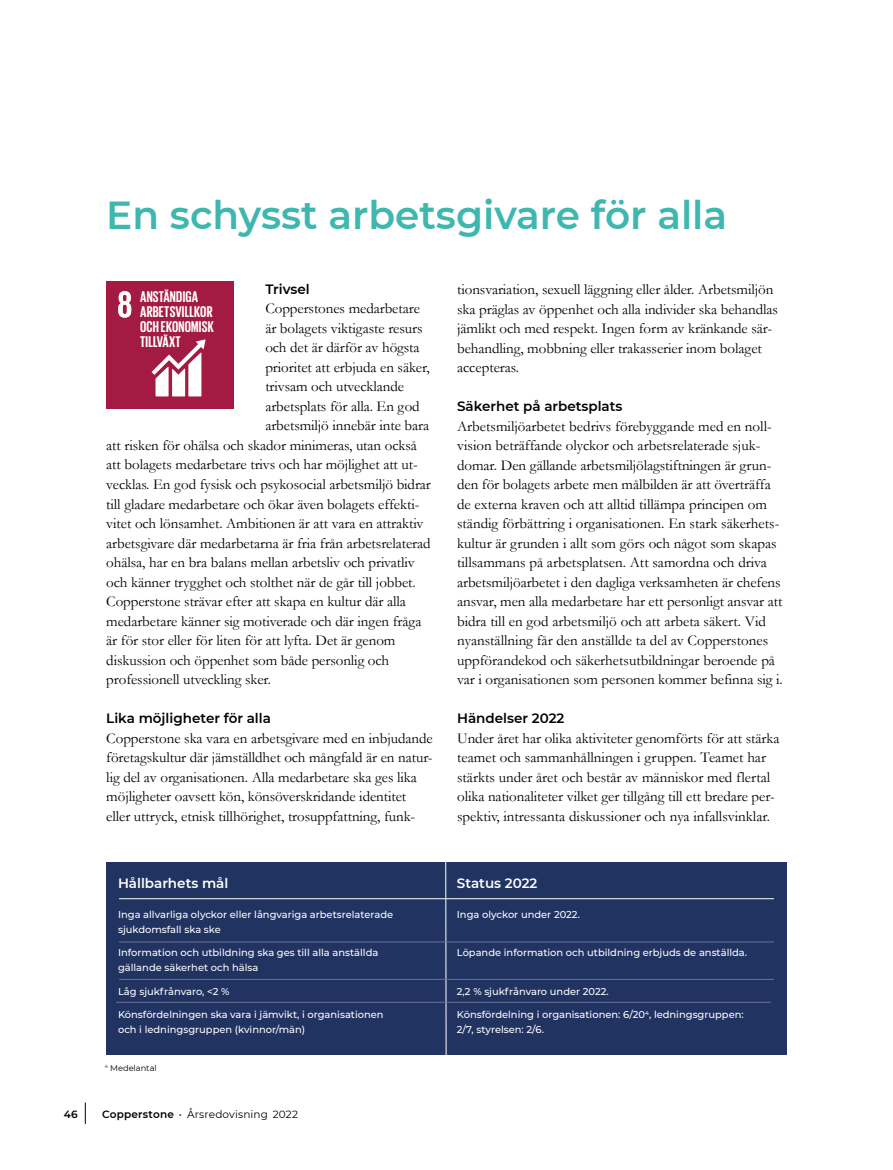
<style>
.page{position:relative;width:893px;height:1170px;background:#fff}
.page>*{position:absolute;margin:0;border:0;box-sizing:border-box;transform-origin:0 0}
.t1{font:600 39px "Montserrat";color:#3eb7af}
.t2{font:700 15.9px/15px "Giorgio Sans";letter-spacing:.015em;color:#fff}
.t3{font:15px/19.5px "Garamond";letter-spacing:-.005em;color:#000}
.t4{font:600 13.5px "Montserrat";color:#000}
.t5{font:600 13.5px "Montserrat";color:#fff}
.t6{font:10.5px "Montserrat";letter-spacing:.015em;color:#000}
.t7{font:600 10.5px "Montserrat";color:#000}
.t8{font:500 9.9px/15px "Montserrat";color:#fff}
.t9{font:8.25px "Montserrat";color:#000}
.s1{font-weight:600}
</style>
<div class="page">
<svg style="left:85px;top:1102px;width:1px;height:21px"></svg>
<div style="left:106px;top:281px;width:128px;height:127px;background:#a31a43"></div>
<svg style="left:118px;top:291px;width:13px;height:26px"></svg>
<svg style="left:152px;top:339px;width:54px;height:57px"></svg>
<div style="left:106px;top:861px;width:681px;height:193px;background:#203361"></div>
<hr style="left:119px;top:898px;width:655px;height:1px;background:#fff">
<hr style="left:445px;top:861px;width:1px;height:193px;background:#fff">
<hr style="left:119px;top:941px;width:655px;height:1px;background:#717194">
<hr style="left:119px;top:979px;width:655px;height:1px;background:#717194">
<hr style="left:116px;top:1001px;width:655px;height:1px;background:#717194">
<h1 class="t1" style="left:106px;top:188px;width:622px">En schysst arbetsgivare för alla</h1>
<p class="t4" style="left:265px;top:279px;width:46px">Trivsel</p>
<p class="t3" style="left:265px;top:299px;width:156px">Copperstones medarbetare</p>
<p class="t3" style="left:265px;top:318px;width:159px">är bolagets viktigaste resurs</p>
<p class="t3" style="left:265px;top:338px;width:156px">och det är därför av högsta</p>
<p class="t3" style="left:265px;top:357px;width:166px">prioritet att erbjuda en säker,</p>
<p class="t3" style="left:265px;top:377px;width:140px">trivsam och utvecklande</p>
<p class="t3" style="left:265px;top:396px;width:156px">arbetsplats för alla. En god</p>
<p class="t3" style="left:265px;top:416px;width:165px">arbetsmiljö innebär inte bara</p>
<p class="t3" style="left:106px;top:435px;width:312px">att risken för ohälsa och skador minimeras, utan också</p>
<p class="t3" style="left:106px;top:455px;width:313px">att bolagets medarbetare trivs och har möjlighet att ut-</p>
<p class="t3" style="left:106px;top:474px;width:326px">vecklas. En god fysisk och psykosocial arbetsmiljö bidrar</p>
<p class="t3" style="left:106px;top:494px;width:315px">till gladare medarbetare och ökar även bolagets effekti-</p>
<p class="t3" style="left:106px;top:513px;width:319px">vitet och lönsamhet. Ambitionen är att vara en attraktiv</p>
<p class="t3" style="left:106px;top:533px;width:326px">arbetsgivare där medarbetarna är fria från arbetsrelaterad</p>
<p class="t3" style="left:106px;top:552px;width:310px">ohälsa, har en bra balans mellan arbetsliv och privatliv</p>
<p class="t3" style="left:106px;top:572px;width:311px">och känner trygghet och stolthet när de går till jobbet.</p>
<p class="t3" style="left:106px;top:591px;width:301px">Copperstone strävar efter att skapa en kultur där alla</p>
<p class="t3" style="left:106px;top:611px;width:317px">medarbetare känner sig motiverade och där ingen fråga</p>
<p class="t3" style="left:106px;top:630px;width:291px">är för stor eller för liten för att lyfta. Det är genom</p>
<p class="t3" style="left:106px;top:650px;width:284px">diskussion och öppenhet som både personlig och</p>
<p class="t3" style="left:106px;top:669px;width:166px">professionell utveckling sker.</p>
<p class="t4" style="left:106px;top:708px;width:166px">Lika möjligheter för alla</p>
<p class="t3" style="left:106px;top:728px;width:328px">Copperstone ska vara en arbetsgivare med en inbjudande företagskultur där jämställdhet och mångfald är en natur&shy;lig del av organisationen. Alla medarbetare ska ges lika möjligheter oavsett kön, könsöverskridande identitet eller uttryck, etnisk tillhörighet, trosuppfattning, funk-</p>
<p class="t2" style="left:140px;top:289px;width:75px">ANSTÄNDIGA<br>ARBETSVILLKOR<br>OCH EKONOMISK<br>TILLVÄXT</p>
<p class="t5" style="left:118px;top:873px;width:112px">Hållbarhets mål</p>
<p class="t8" style="left:118px;top:906px;width:277px">Inga allvarliga olyckor eller långvariga arbetsrelaterade sjukdomsfall ska ske</p>
<p class="t8" style="left:118px;top:944px;width:262px">Information och utbildning ska ges till alla anställda gällande säkerhet och hälsa</p>
<p class="t8" style="left:118px;top:983px;width:113px">Låg sjukfrånvaro, &lt;2 %</p>
<p class="t8" style="left:118px;top:1006px;width:267px">Könsfördelningen ska vara i jämvikt, i organisationen och i ledningsgruppen (kvinnor/män)</p>
<p class="t9" style="left:105px;top:1062px;width:53px"><sup>4</sup> Medelantal</p>
<p class="t7" style="left:64px;top:1107px;width:16px">46</p>
<p class="t6" style="left:102px;top:1107px;width:198px"><span class="s1">Copperstone</span> • Årsredovisning 2022</p>
<p class="t3" style="left:457px;top:279px;width:322px">tionsvariation, sexuell läggning eller ålder. Arbetsmiljön ska präglas av öppenhet och alla individer ska behandlas jämlikt och med respekt. Ingen form av kränkande sär&shy;behandling, mobbning eller trakasserier inom bolaget accepteras.</p>
<p class="t4" style="left:457px;top:396px;width:167px">Säkerhet på arbetsplats</p>
<p class="t3" style="left:457px;top:416px;width:327px">Arbetsmiljöarbetet bedrivs förebyggande med en noll&shy;vision beträffande olyckor och arbetsrelaterade sjuk&shy;domar. Den gällande arbetsmiljölagstiftningen är grun&shy;den för bolagets arbete men målbilden är att överträffa de externa kraven och att alltid tillämpa principen om ständig förbättring i organisationen. En stark säkerhets&shy;kultur är grunden i allt som görs och något som skapas tillsammans på arbetsplatsen. Att samordna och driva arbetsmiljöarbetet i den dagliga verksamheten är chefens ansvar, men alla medarbetare har ett personligt ansvar att bidra till en god arbetsmiljö och att arbeta säkert. Vid nyanställning får den anställde ta del av Copperstones uppförandekod och säkerhetsutbildningar beroende på var i organisationen som personen kommer befinna sig i.</p>
<p class="t4" style="left:457px;top:708px;width:109px">Händelser 2022</p>
<p class="t3" style="left:457px;top:728px;width:324px">Under året har olika aktiviteter genomförts för att stärka teamet och sammanhållningen i gruppen. Teamet har stärkts under året och består av människor med flertal olika nationaliteter vilket ger tillgång till ett bredare per&shy;spektiv, intressanta diskussioner och nya infallsvinklar.</p>
<p class="t5" style="left:457px;top:873px;width:82px">Status 2022</p>
<p class="t8" style="left:457px;top:906px;width:125px">Inga olyckor under 2022.</p>
<p class="t8" style="left:457px;top:944px;width:292px">Löpande information och utbildning erbjuds de anställda.</p>
<p class="t8" style="left:457px;top:983px;width:154px">2,2 % sjukfrånvaro under 2022.</p>
<p class="t8" style="left:457px;top:1006px;width:288px">Könsfördelning i organisationen: 6/20<sup>4</sup>, ledningsgruppen:<br>2/7, styrelsen: 2/6.</p>
</div>
